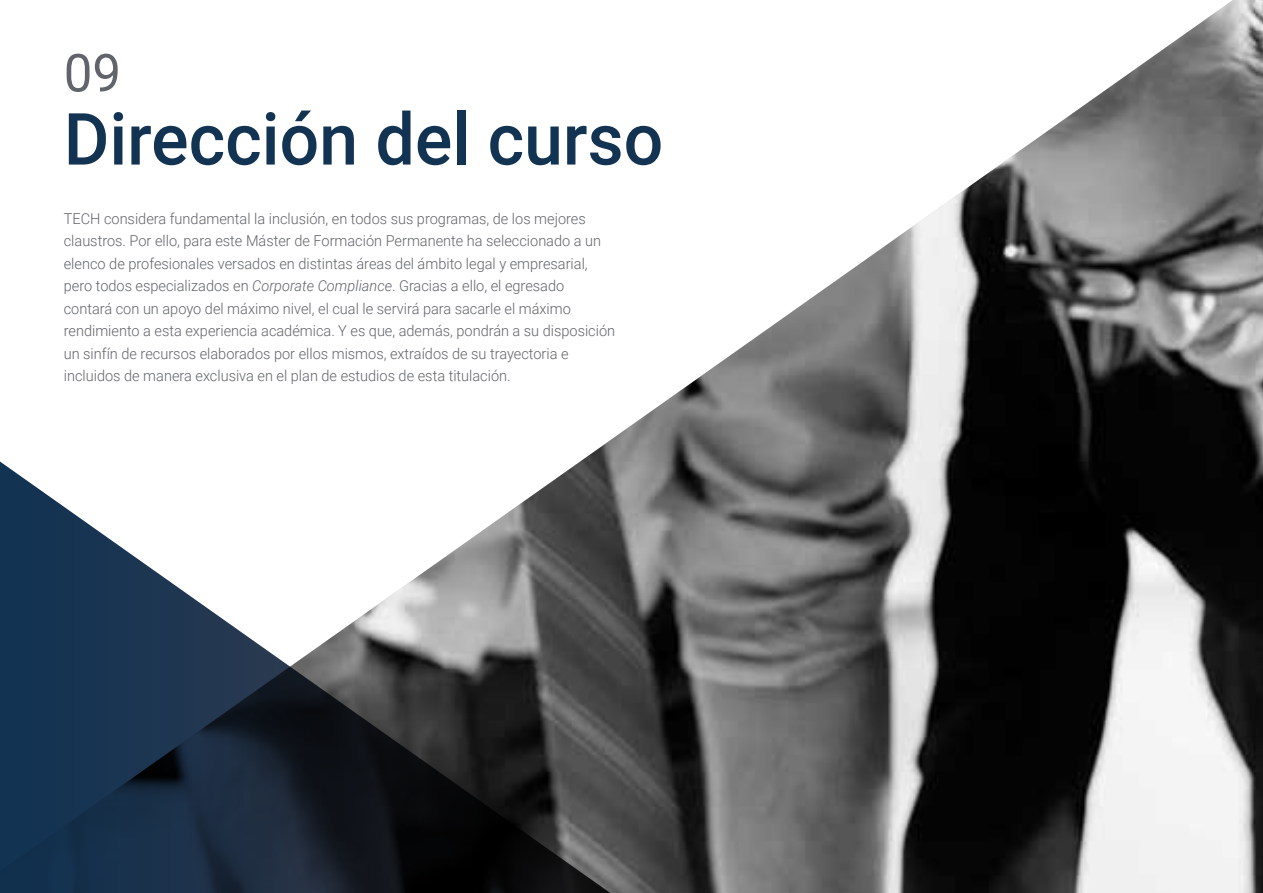
<style>
.page{position:relative;width:1263px;height:893px;background:#fff}
.page>*{position:absolute;margin:0;border:0;box-sizing:border-box;transform-origin:0 0}
.t1{font:500 72px "Roboto";color:#123352}
.t2{font:52.5px "Roboto";color:#61646a}
.t3{font:300 15px/22.5px "Roboto";color:#61646a}
.s1{font-style:italic}
</style>
<div class="page">
<img style="left:602px;top:0;width:661px;height:893px">
<svg style="left:0;top:446px;width:640px;height:447px"></svg>
<h2 class="t2" style="left:64px;top:36px;width:59px">09</h2>
<h1 class="t1" style="left:64px;top:89px;width:601px">Dirección del curso</h1>
<p class="t3" style="left:64px;top:207px;width:553px">TECH considera fundamental la inclusión, en todos sus programas, de los mejores claustros. Por ello, para este Máster de Formación Permanente ha seleccionado a un elenco de profesionales versados en distintas áreas del ámbito legal y empresarial, pero todos especializados en <span class="s1">Corporate Compliance</span>. Gracias a ello, el egresado contará con un apoyo del máximo nivel, el cual le servirá para sacarle el máximo rendimiento a esta experiencia académica. Y es que, además, pondrán a su disposición un sinfín de recursos elaborados por ellos mismos, extraídos de su trayectoria e incluidos de manera exclusiva en el plan de estudios de esta titulación.</p>
</div>
